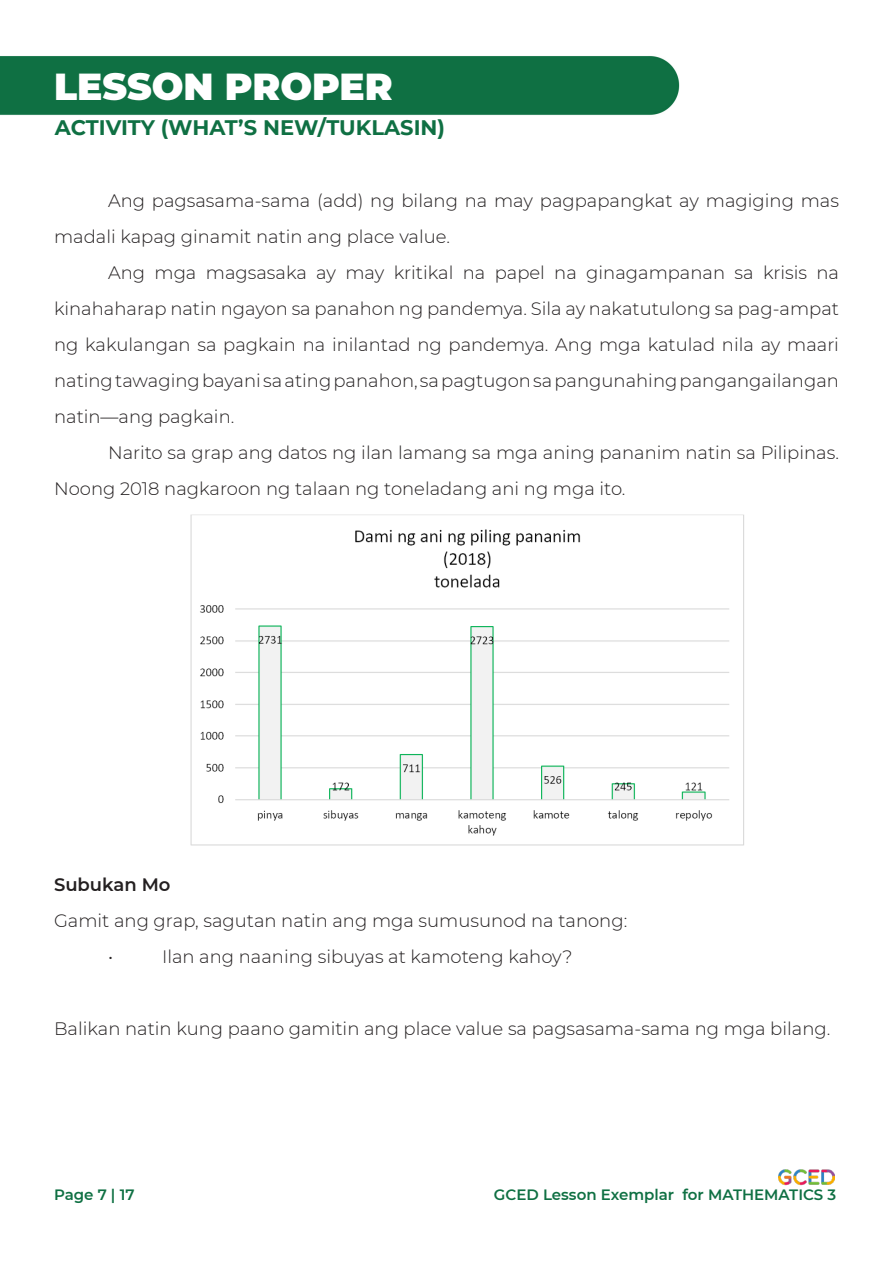
<style>
.page{position:relative;width:893px;height:1263px;background:#fff}
.page>*{position:absolute;margin:0;border:0;box-sizing:border-box;transform-origin:0 0}
.t1{font:900 37.5px "Montserrat";color:#fff}
.t2{font:700 21px "Montserrat";color:#0f7043}
.t3{font:300 18px/36px "Montserrat";color:#231f20}
.t4{font:600 18px "Montserrat";color:#231f20}
.t5{font:600 15px "Montserrat";color:#0f7043}
</style>
<div class="page">
<img style="left:0;top:56px;width:835px;height:1125px">
<img style="left:779px;top:1165px;width:55px;height:21px">
<img style="left:187px;top:510px;width:564px;height:344px">
<p class="t1" style="left:54px;top:59px;width:340px">LESSON PROPER</p>
<p class="t2" style="left:55px;top:113px;width:392px">ACTIVITY (WHAT’S NEW/TUKLASIN)</p>
<p class="t3" style="left:54px;top:182px;width:786px;text-indent:54px">Ang pagsasama-sama (add) ng bilang na may pagpapangkat ay magiging mas madali kapag ginamit natin ang place value.</p>
<p class="t3" style="left:54px;top:254px;width:786px;text-align:justify;text-indent:54px">Ang mga magsasaka ay may kritikal na papel na ginagampanan sa krisis na kinahaharap natin ngayon sa panahon ng pandemya. Sila ay nakatutulong sa pag-ampat ng kakulangan sa pagkain na inilantad ng pandemya. Ang mga katulad nila ay maari nating tawaging bayani sa ating panahon, sa pagtugon sa pangunahing pangangailangan natin—ang pagkain.</p>
<p class="t3" style="left:54px;top:434px;width:786px;text-indent:54px">Narito sa grap ang datos ng ilan lamang sa mga aning pananim natin sa Pilipinas.<br>Noong 2018 nagkaroon ng talaan ng toneladang ani ng mga ito.</p>
<p class="t4" style="left:54px;top:872px;width:118px">Subukan Mo</p>
<p class="t3" style="left:54px;top:902px;width:575px">Gamit ang grap, sagutan natin ang mga sumusunod na tanong:</p>
<p class="t3" style="left:108px;top:938px;width:7px">•</p>
<p class="t3" style="left:162px;top:938px;width:412px">Ilan ang naaning sibuyas at kamoteng kahoy?</p>
<p class="t3" style="left:54px;top:1010px;width:778px">Balikan natin kung paano gamitin ang place value sa pagsasama-sama ng mga bilang.</p>
<p class="t5" style="left:54px;top:1184px;width:82px">Page 7 | 17</p>
<p class="t5" style="left:494px;top:1184px;width:344px">GCED Lesson Exemplar for MATHEMATICS 3</p>
</div>
